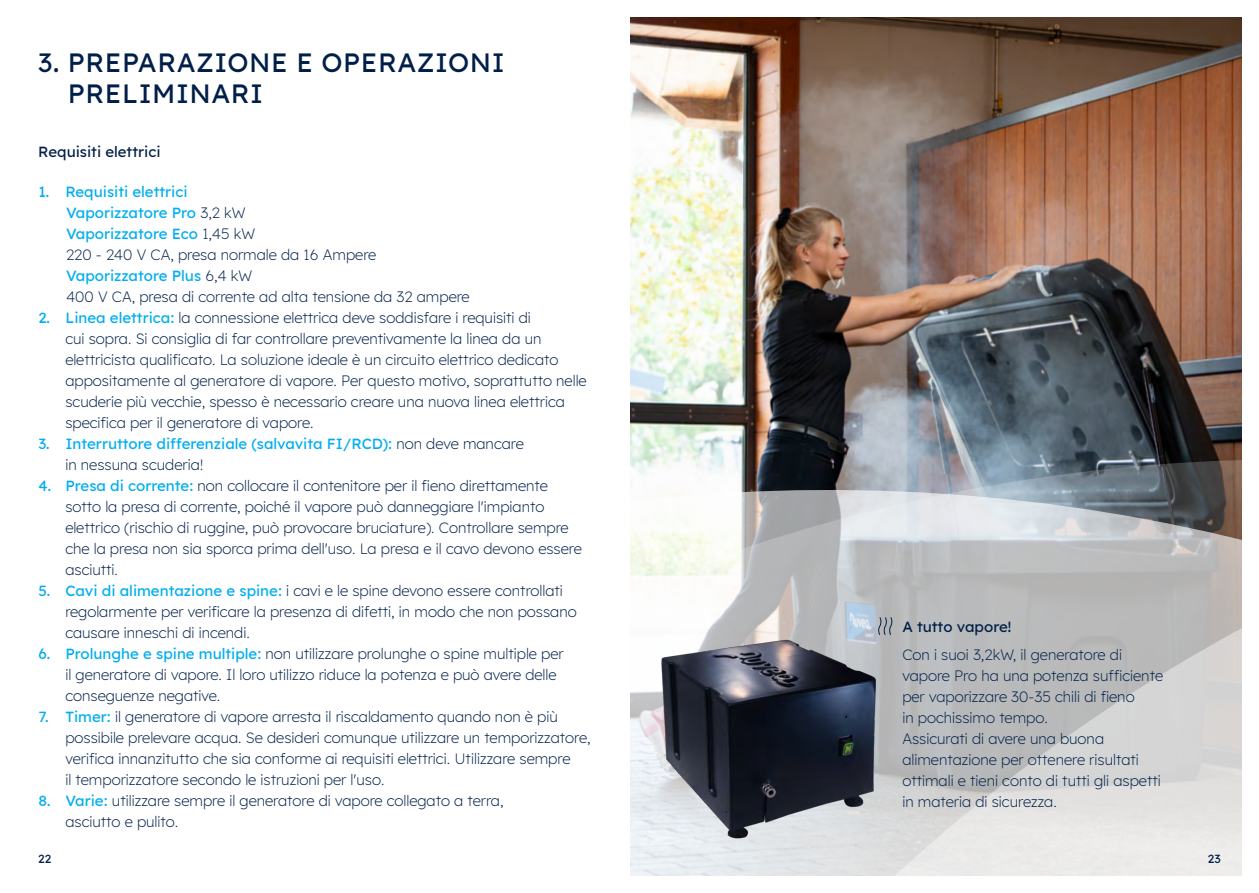
<style>
.page{position:relative;width:1259px;height:893px;background:#fff}
.page>*{position:absolute;margin:0;border:0;box-sizing:border-box;transform-origin:0 0}
.t1{font:500 27px/31.5px "Lexend";letter-spacing:.02em;color:#001f48}
.t2{font:300 15px/21px "Lexend";color:#001f48}
.t3{font:500 15px/21px "Lexend";color:#00aeef}
.t4{font:500 15px "Lexend";color:#001f48}
.t5{font:500 12px "Lexend";color:#001f48}
.s1{font-weight:300;color:#001f48}
.s2{font-weight:500;color:#00aeef}
</style>
<div class="page">
<img style="left:630px;top:17px;width:611px;height:193px">
<img style="left:630px;top:210px;width:611px;height:168px">
<svg style="left:630px;top:378px;width:611px;height:498px;background:#b0b2b3"></svg>
<img style="left:630px;top:594px;width:272px;height:258px">
<svg style="left:877px;top:616px;width:15px;height:20px"></svg>
<p class="t1" style="left:68px;top:45px;width:438px;text-indent:-30px">3. PREPARAZIONE E OPERAZIONI<br>PRELIMINARI</p>
<p class="t4" style="left:38px;top:141px;width:124px">Requisiti elettrici</p>
<p class="t3" style="left:38px;top:180px;width:151px">1. Requisiti elettrici</p>
<p class="t3" style="left:66px;top:201px;width:181px">Vaporizzatore Pro <span class="s1">3,2 kW</span></p>
<p class="t3" style="left:66px;top:222px;width:191px">Vaporizzatore Eco <span class="s1">1,45 kW</span></p>
<p class="t2" style="left:66px;top:243px;width:312px">220 - 240 V CA, presa normale da 16 Ampere</p>
<p class="t3" style="left:66px;top:264px;width:188px">Vaporizzatore Plus <span class="s1">6,4 kW</span></p>
<p class="t2" style="left:66px;top:285px;width:405px">400 V CA, presa di corrente ad alta tensione da 32 ampere</p>
<p class="t2" style="left:65px;top:306px;width:523px;text-indent:-27px"><span class="s2">2. Linea elettrica:</span> la connessione elettrica deve soddisfare i requisiti di<br>cui sopra. Si consiglia di far controllare preventivamente la linea da un elettricista qualificato. La soluzione ideale è un circuito elettrico dedicato appositamente al generatore di vapore. Per questo motivo, soprattutto nelle scuderie più vecchie, spesso è necessario creare una nuova linea elettrica specifica per il generatore di vapore.</p>
<p class="t3" style="left:65px;top:432px;width:460px;text-indent:-27px">3. Interruttore differenziale (salvavita FI/RCD): <span class="s1">non deve mancare in nessuna scuderia!</span></p>
<p class="t2" style="left:65px;top:474px;width:518px;text-indent:-27px"><span class="s2">4. Presa di corrente:</span> non collocare il contenitore per il fieno direttamente sotto la presa di corrente, poiché il vapore può danneggiare l'impianto elettrico (rischio di ruggine, può provocare bruciature). Controllare sempre che la presa non sia sporca prima dell'uso. La presa e il cavo devono essere asciutti.</p>
<p class="t2" style="left:65px;top:579px;width:513px;text-indent:-27px"><span class="s2">5. Cavi di alimentazione e spine:</span> i cavi e le spine devono essere controllati regolarmente per verificare la presenza di difetti, in modo che non possano causare inneschi di incendi.</p>
<p class="t2" style="left:65px;top:642px;width:500px;text-indent:-27px"><span class="s2">6. Prolunghe e spine multiple:</span> non utilizzare prolunghe o spine multiple per il generatore di vapore. Il loro utilizzo riduce la potenza e può avere delle conseguenze negative.</p>
<p class="t2" style="left:65px;top:705px;width:527px;text-indent:-27px"><span class="s2">7. Timer:</span> il generatore di vapore arresta il riscaldamento quando non è più possibile prelevare acqua. Se desideri comunque utilizzare un temporizzatore, verifica innanzitutto che sia conforme ai requisiti elettrici. Utilizzare sempre<br>il temporizzatore secondo le istruzioni per l'uso.</p>
<p class="t2" style="left:65px;top:789px;width:440px;text-indent:-27px"><span class="s2">8. Varie:</span> utilizzare sempre il generatore di vapore collegato a terra, asciutto e pulito.</p>
<p class="t5" style="left:38px;top:850px;width:15px">22</p>
<p class="t5" style="left:1207px;top:850px;width:14px">23</p>
<p class="t4" style="left:902px;top:615px;width:111px">A tutto vapore!</p>
<p class="t2" style="left:902px;top:644px;width:262px">Con i suoi 3,2kW, il generatore di vapore Pro ha una potenza sufficiente per vaporizzare 30-35 chili di fieno<br>in pochissimo tempo.</p>
<p class="t2" style="left:902px;top:728px;width:260px">Assicurati di avere una buona alimentazione per ottenere risultati ottimali e tieni conto di tutti gli aspetti in materia di sicurezza.</p>
</div>
